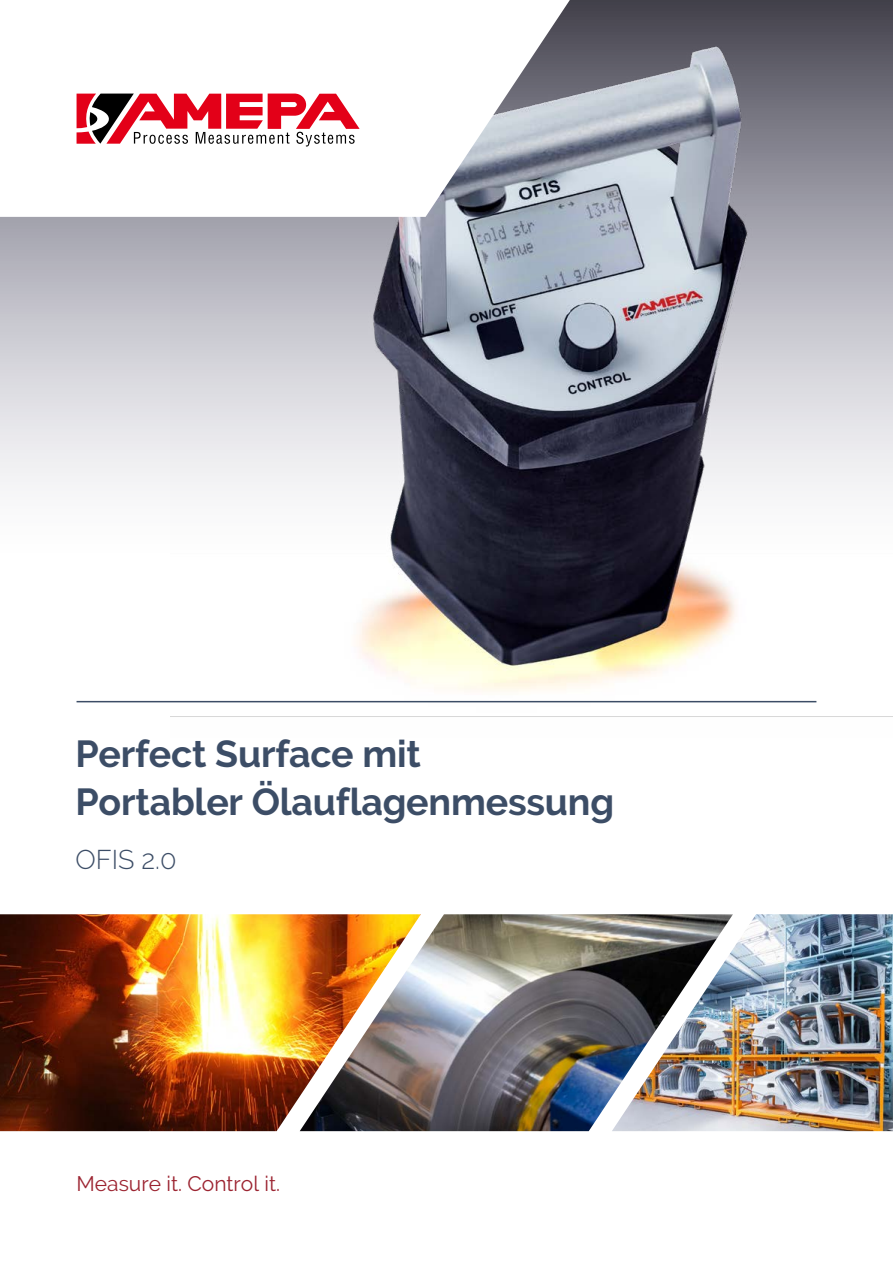
<style>
.page{position:relative;width:893px;height:1263px;background:#fff}
.page>*{position:absolute;margin:0;border:0;box-sizing:border-box;transform-origin:0 0}
.t1{font:700 37.5px/48px "Raleway";letter-spacing:-.005em;color:#3c4d66}
.t2{font:300 27px "Raleway";color:#3c4d66}
.t3{font:21px "Raleway";color:#9c2431}
</style>
<div class="page">
<svg style="left:0;top:217px;width:170px;height:486px"></svg>
<img style="left:170px;top:0;width:723px;height:717px">
<svg style="left:0;top:0;width:570px;height:217px"></svg>
<svg style="left:77px;top:94px;width:283px;height:53px"></svg>
<hr style="left:77px;top:701px;width:739px;height:1px;background:#3c4d66">
<img style="left:0;top:914px;width:300px;height:217px">
<img style="left:733px;top:914px;width:160px;height:217px">
<img style="left:300px;top:914px;width:433px;height:217px">
<p class="t1" style="left:75px;top:730px;width:540px">Perfect Surface mit<br>Portabler Ölauflagenmessung</p>
<p class="t2" style="left:75px;top:843px;width:103px">OFIS 2.0</p>
<p class="t3" style="left:77px;top:1171px;width:205px">Measure it. Control it.</p>
</div>
